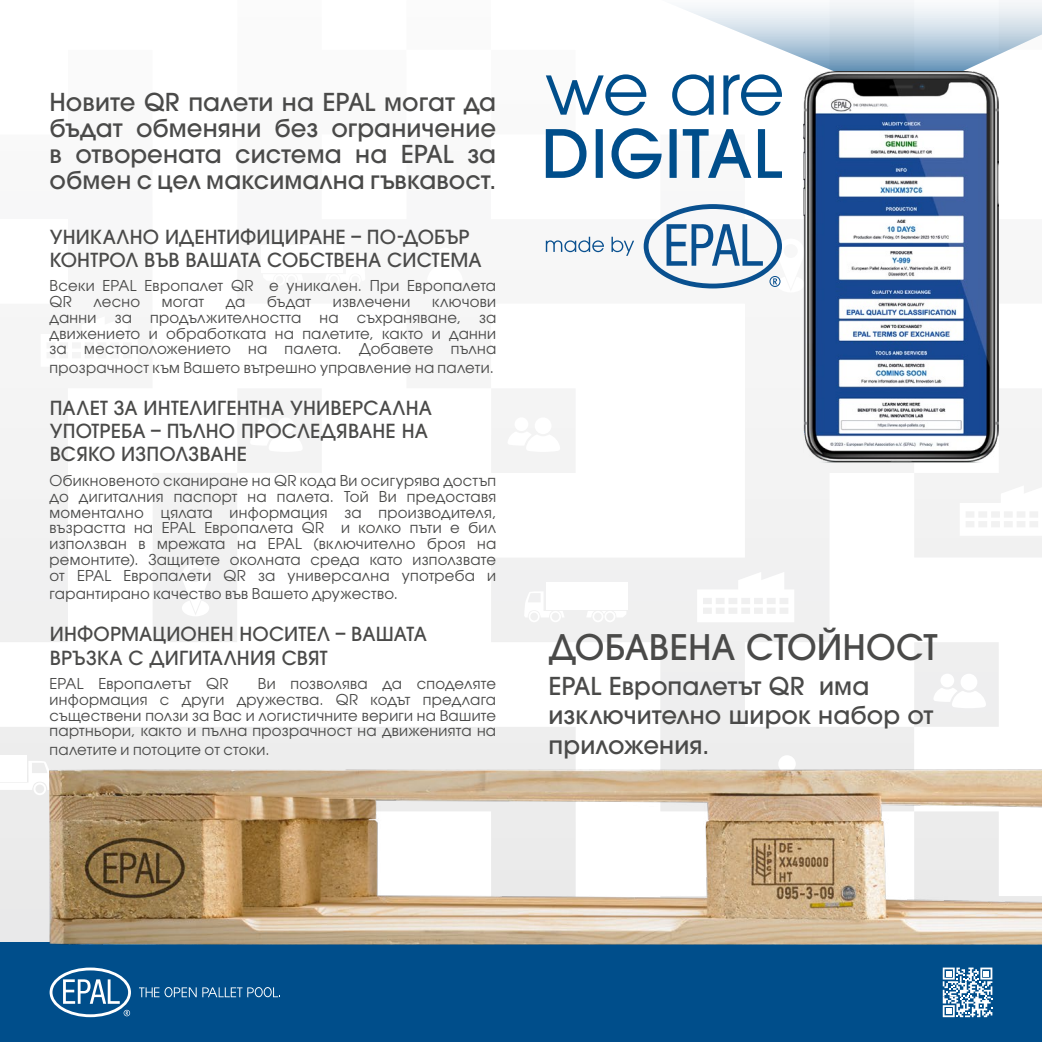
<style>
.page{position:relative;width:1042px;height:1042px;background:#fff}
.page>*{position:absolute;margin:0;border:0;box-sizing:border-box;transform-origin:0 0}
.t1{font:500 35px "Avant Garde Gothic ITC";letter-spacing:.005em;color:#4a4a49}
.t2{font:500 24.5px/26.2px "Avant Garde Gothic ITC";color:#4a4a49}
.t3{font:500 19.25px/23.1px "Avant Garde Gothic ITC";letter-spacing:.01em;color:#4a4a49}
.t4{font:14.88px/15.8px "Avant Garde Gothic ITC";letter-spacing:.015em;color:#4a4a49;text-align:justify}
</style>
<div class="page">
<svg style="left:491px;top:236px;width:551px;height:534px"></svg>
<div style="left:0;top:388px;width:68px;height:254px;background:#f2f2f2"></div>
<div style="left:0;top:727px;width:576px;height:216px;background:#ededed"></div>
<svg style="left:829px;top:236px;width:213px;height:321px"></svg>
<div style="left:778px;top:755px;width:18px;height:17px;background:#fff;border-radius:50%"></div>
<svg style="left:697px;top:572px;width:97px;height:50px"></svg>
<svg style="left:586px;top:611px;width:40px;height:11px"></svg>
<svg style="left:524px;top:591px;width:41px;height:31px"></svg>
<div style="left:546px;top:582px;width:82px;height:27px;background:#fff"></div>
<div style="left:514px;top:417px;width:14px;height:14px;background:#fff;border-radius:50%"></div>
<div style="left:535px;top:417px;width:16px;height:17px;background:#fff;border-radius:50%"></div>
<svg style="left:507px;top:431px;width:53px;height:21px"></svg>
<div style="left:0;top:755px;width:26px;height:26px;background:#fff"></div>
<svg style="left:0;top:760px;width:52px;height:35px"></svg>
<svg style="left:959px;top:485px;width:83px;height:51px"></svg>
<svg style="left:153px;top:389px;width:168px;height:253px"></svg>
<svg style="left:914px;top:642px;width:85px;height:85px"></svg>
<div style="left:0;top:943px;width:1042px;height:99px;background:#004e8b"></div>
<svg style="left:50px;top:967px;width:81px;height:50px"></svg>
<svg style="left:139px;top:944px;width:267px;height:54px"></svg>
<svg style="left:644px;top:204px;width:159px;height:88px"></svg>
<svg style="left:546px;top:237px;width:88px;height:19px"></svg>
<svg style="left:545px;top:2px;width:497px;height:177px"></svg>
<img style="left:803px;top:72px;width:195px;height:391px">
<img style="left:50px;top:770px;width:992px;height:174px">
<svg style="left:943px;top:910px;width:49px;height:107px"></svg>
<h2 class="t2" style="left:50px;top:88px;width:448px;text-align:justify">Новите QR палети на EPAL могат да бъдат обменяни без ограничение в отворената система на EPAL за обмен с цел максимална гъвкавост.</h2>
<p class="t3" style="left:50px;top:225px;width:433px">УНИКАЛНО ИДЕНТИФИЦИРАНЕ – ПО-ДОБЪР<br>КОНТРОЛ ВЪВ ВАШАТА СОБСТВЕНА СИСТЕМА</p>
<p class="t4" style="left:50px;top:278px;width:448px">Всеки EPAL Европалет QR е уникален. При Европалета<br>QR</p>
<p class="t4" style="left:94px;top:294px;width:48px">лесно</p>
<p class="t4" style="left:162px;top:294px;width:44px">могат</p>
<p class="t4" style="left:226px;top:294px;width:21px">да</p>
<p class="t4" style="left:267px;top:294px;width:46px">бъдат</p>
<p class="t4" style="left:333px;top:294px;width:79px">извлечени</p>
<p class="t4" style="left:50px;top:294px;width:448px;text-indent:382px">ключови данни за продължителността на съхраняване, за движението и обработката на палетите, както и данни за местоположението на палета. Добавете пълна</p>
<p class="t4" style="left:50px;top:360px;width:446px">прозрачност към Вашето вътрешно управление на палети.</p>
<p class="t3" style="left:50px;top:396px;width:384px">ПАЛЕТ ЗА ИНТЕЛИГЕНТНА УНИВЕРСАЛНА<br>УПОТРЕБА – ПЪЛНО ПРОСЛЕДЯВАНЕ НА<br>ВСЯКО ИЗПОЛЗВАНЕ</p>
<p class="t4" style="left:50px;top:472px;width:448px">Обикновеното сканиране на QR кода Ви осигурява достъп до дигиталния паспорт на палета. Той Ви предоставя моментално цялата информация за производителя, възрастта на EPAL Европалета QR и колко пъти е бил използван в мрежата на EPAL (включително броя на ремонтите). Защитете околната среда като използвате от EPAL Европалети QR за универсална употреба и</p>
<p class="t4" style="left:50px;top:586px;width:350px">гарантирано качество във Вашето дружество.</p>
<p class="t3" style="left:50px;top:622px;width:379px">ИНФОРМАЦИОНЕН НОСИТЕЛ – ВАШАТА<br>ВРЪЗКА С ДИГИТАЛНИЯ СВЯТ</p>
<p class="t4" style="left:50px;top:675px;width:180px">EPAL Европалетът QR</p>
<p class="t4" style="left:50px;top:675px;width:448px;text-indent:208px">Ви позволява да споделяте информация с други дружества. QR кодът предлага съществени ползи за Вас и логистичните вериги на Вашите партньори, както и пълна прозрачност на движенията на</p>
<p class="t4" style="left:50px;top:742px;width:221px">палетите и потоците от стоки.</p>
<h1 class="t1" style="left:549px;top:624px;width:391px">ДОБАВЕНА СТОЙНОСТ</h1>
<h2 class="t2" style="left:548px;top:671px;width:386px;line-height:29.4px">EPAL Европалетът QR има изключително широк набор от приложения.</h2>
</div>
